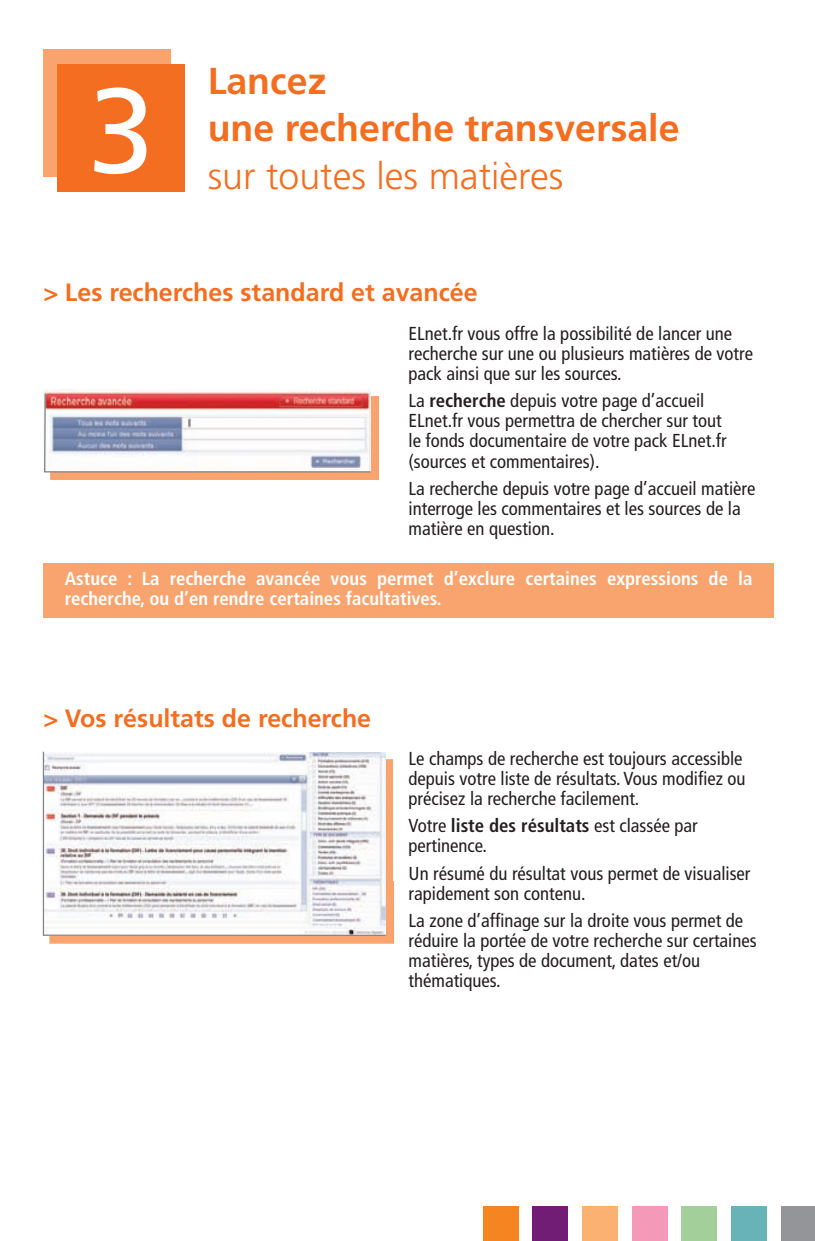
<style>
.page{position:relative;width:815px;height:1241px;background:#fff}
.page>*{position:absolute;margin:0;border:0;box-sizing:border-box;transform-origin:0 0}
.t1{font:120px "Frutiger";color:#fff}
.t2{font:700 37.5px/47.5px "Frutiger";color:#f36e21}
.t3{font:300 37.5px "Frutiger";color:#f36e21}
.t4{font:700 25px "Frutiger";color:#f36e21}
.t5{font:condensed 18.75px/20px "Frutiger";color:#231f20}
.t6{font:700 condensed 18.75px/20px "Frutiger";color:#fff}
.s1{font-weight:700}
</style>
<div class="page">
<div style="left:43px;top:563px;width:730px;height:54px;background:#f9a46e"></div>
<div style="left:43px;top:50px;width:128px;height:127px;background:#f9a46e"></div>
<div style="left:58px;top:64px;width:127px;height:127px;background:#f36e21"></div>
<div style="left:50px;top:759px;width:343px;height:183px;background:#f9a46e"></div>
<svg style="left:42px;top:751px;width:345px;height:185px"></svg>
<svg style="left:43px;top:392px;width:329px;height:81px"></svg>
<div style="left:780px;top:1205px;width:35px;height:35px;background:#939598"></div>
<div style="left:731px;top:1205px;width:35px;height:35px;background:#67b3b7"></div>
<div style="left:681px;top:1205px;width:36px;height:35px;background:#a3cf9a"></div>
<div style="left:632px;top:1205px;width:35px;height:35px;background:#f499b8"></div>
<div style="left:582px;top:1205px;width:35px;height:35px;background:#fab171"></div>
<div style="left:532px;top:1205px;width:36px;height:35px;background:#711d75"></div>
<div style="left:483px;top:1205px;width:35px;height:35px;background:#f58520"></div>
<h1 class="t1" style="left:88px;top:83px;width:68px">3</h1>
<h2 class="t2" style="left:208px;top:60px;width:473px">Lancez<br>une recherche transversale</h2>
<h2 class="t3" style="left:208px;top:161px;width:357px">sur toutes les matières</h2>
<h3 class="t4" style="left:43px;top:282px;width:436px">&gt; Les recherches standard et avancée</h3>
<p class="t5" style="left:408px;top:325px;width:346px">ELnet.fr vous offre la possibilité de lancer une recherche sur une ou plusieurs matières de votre pack ainsi que sur les sources.</p>
<p class="t5" style="left:408px;top:392px;width:319px">La <span class="s1">recherche</span> depuis votre page d’accueil ELnet.fr vous permettra de chercher sur tout le fonds documentaire de votre pack ELnet.fr (sources et commentaires).</p>
<p class="t5" style="left:408px;top:479px;width:348px">La recherche depuis votre page d’accueil matière interroge les commentaires et les sources de la matière en question.</p>
<p class="t6" style="left:65px;top:570px;width:689px">Astuce : La recherche avancée vous permet d’exclure certaines expressions de la recherche, ou d’en rendre certaines facultatives.</p>
<h3 class="t4" style="left:43px;top:708px;width:329px">&gt; Vos résultats de recherche</h3>
<p class="t5" style="left:408px;top:750px;width:338px">Le champs de recherche est toujours accessible depuis votre liste de résultats. Vous modifiez ou précisez la recherche facilement.</p>
<p class="t5" style="left:408px;top:817px;width:291px">Votre <span class="s1">liste des résultats</span> est classée par pertinence.</p>
<p class="t5" style="left:408px;top:864px;width:343px">Un résumé du résultat vous permet de visualiser rapidement son contenu.</p>
<p class="t5" style="left:408px;top:911px;width:350px">La zone d’affinage sur la droite vous permet de réduire la portée de votre recherche sur certaines matières, types de document, dates et/ou thématiques.</p>
</div>
